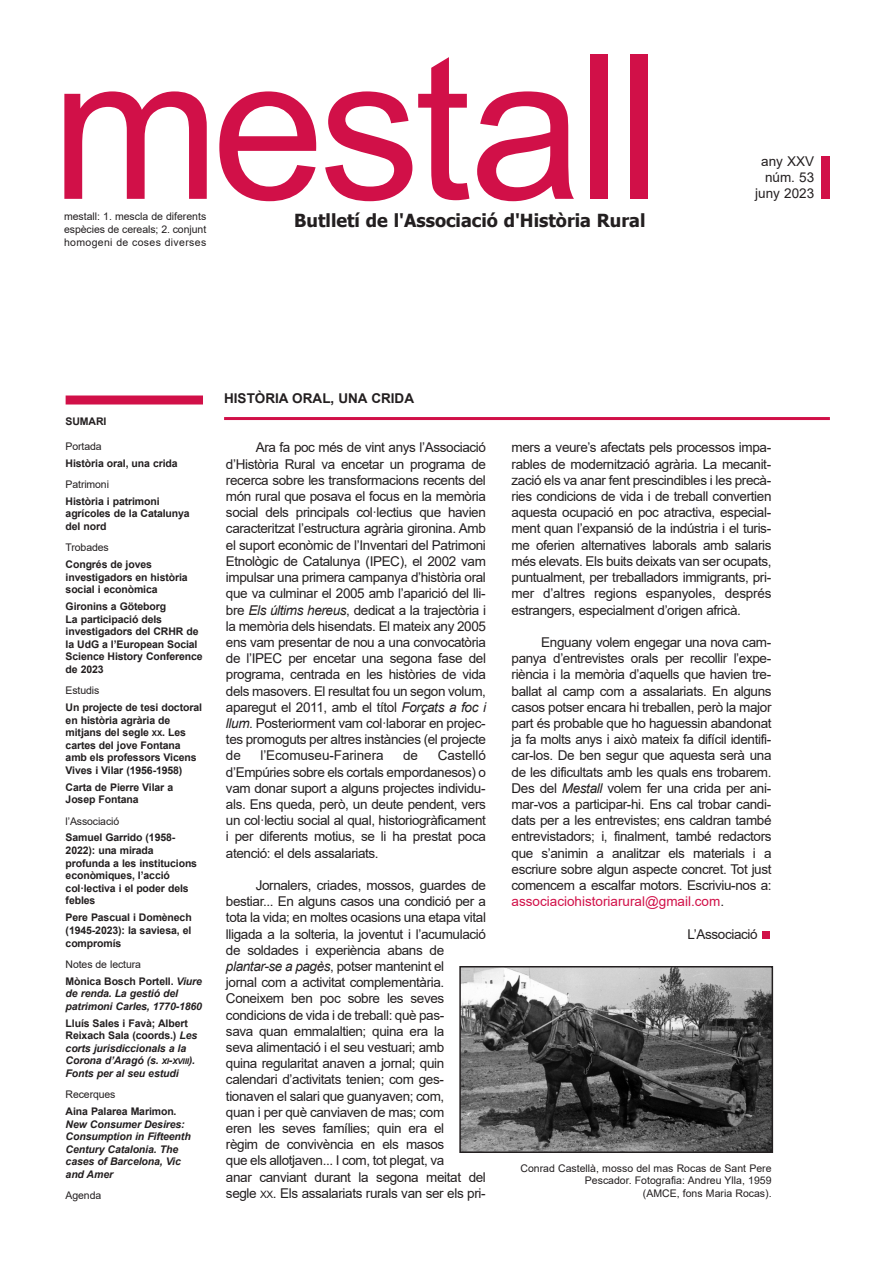
<style>
.page{position:relative;width:893px;height:1262px;background:#fff}
.page>*{position:absolute;margin:0;border:0;box-sizing:border-box;transform-origin:0 0}
.t1{font:202.5px "Arial";letter-spacing:-.03em;color:#d11048}
.t2{font:700 18px "Tahoma";color:#231f20}
.t3{font:13.5px/16.2px "Arial";letter-spacing:-.03em;color:#231f20;text-align:justify}
.t4{font:700 13.5px "Arial";color:#231f20}
.t5{font:13.5px/16.2px "Arial";color:#231f20;text-align:right}
.t6{font:13.5px "Arial";letter-spacing:-.005em;color:#231f20}
.t7{font:700 10.5px/12.6px "Arial";letter-spacing:-.01em;color:#231f20}
.t8{font:italic 700 10.5px/12.6px "Arial";letter-spacing:-.01em;color:#231f20}
.t9{font:10.5px/12.6px "Arial";color:#231f20;text-align:justify}
.s1{font-size:7.8px}
.s2{font-weight:400}
.s3{font-style:italic}
.s4{font-style:normal}
.s5{font-size:10.2px}
.s6{color:#d11048}
</style>
<div class="page">
<div style="left:762px;top:931px;width:8px;height:7px;background:#d11048"></div>
<div style="left:821px;top:156px;width:8px;height:43px;background:#d11048"></div>
<hr style="left:224px;top:417px;width:605px;height:3px;background:#d11048">
<img style="left:462px;top:969px;width:308px;height:181px">
<div style="left:459px;top:966px;width:314px;height:187px;border:2px solid #231f20"></div>
<div style="left:66px;top:395px;width:137px;height:9px;background:#d11048"></div>
<h1 class="t1" style="left:51px;top:16px;width:612px">mestall</h1>
<p class="t9" style="left:64px;top:210px;width:144px">mestall: 1. mescla de diferents espècies de cereals; 2. conjunt homogeni de coses diverses</p>
<h2 class="t2" style="left:294px;top:209px;width:353px">Butlletí de l'Associació d'Història Rural</h2>
<p class="t4" style="left:224px;top:390px;width:191px">HISTÒRIA ORAL, UNA CRIDA</p>
<p class="t5" style="left:755px;top:153px;width:60px">any XXV núm. 53 juny 2023</p>
<p class="t7" style="left:66px;top:415px;width:42px">SUMARI</p>
<p class="t9" style="left:66px;top:440px;width:38px">Portada</p>
<p class="t7" style="left:66px;top:457px;width:113px">Història oral, una crida</p>
<p class="t9" style="left:66px;top:478px;width:45px">Patrimoni</p>
<p class="t7" style="left:66px;top:495px;width:126px">Història i patrimoni agrícoles de la Catalunya del nord</p>
<p class="t9" style="left:66px;top:541px;width:45px">Trobades</p>
<p class="t7" style="left:66px;top:558px;width:124px">Congrés de joves investigadors en història social i econòmica</p>
<p class="t7" style="left:66px;top:600px;width:139px">Gironins a Göteborg<br>La participació dels investigadors del CRHR de la UdG a l’European Social<br>Science History Conference de 2023</p>
<p class="t9" style="left:66px;top:684px;width:35px">Estudis</p>
<p class="t7" style="left:66px;top:701px;width:138px">Un projecte de tesi doctoral en història agrària de mitjans del segle <span class="s1">XX</span>. Les cartes del jove Fontana amb els professors Vicens<br>Vives i Vilar (1956-1958)</p>
<p class="t7" style="left:66px;top:781px;width:109px">Carta de Pierre Vilar a<br>Josep Fontana</p>
<p class="t9" style="left:66px;top:814px;width:55px">l’Associació</p>
<p class="t7" style="left:66px;top:831px;width:133px">Samuel Garrido (1958-<br>2022): una mirada profunda a les institucions econòmiques, l’acció col·lectiva i el poder dels febles</p>
<p class="t7" style="left:66px;top:911px;width:128px;text-align:justify">Pere Pascual i Domènech (1945-2023): la saviesa, el compromís</p>
<p class="t7" style="left:66px;top:955px;width:138px;line-height:16.8px"><span class="s2">Notes de lectura<br></span>Mònica Bosch Portell. <span class="s3">Viure</span></p>
<p class="t8" style="left:66px;top:987px;width:138px">de renda. La gestió del patrimoni Carles, 1770-1860</p>
<p class="t8" style="left:66px;top:1016px;width:133px"><span class="s4">Lluís Sales i Favà; Albert<br>Reixach Sala (coords.)</span> Les corts jurisdiccionals a la<br>Corona d’Aragó (s. <span class="s1">XI</span>-<span class="s1">XVIII</span>).<br>Fonts per al seu estudi</p>
<p class="t9" style="left:66px;top:1088px;width:51px">Recerques</p>
<p class="t7" style="left:66px;top:1105px;width:112px">Aina Palarea Marimon.</p>
<p class="t8" style="left:66px;top:1117px;width:127px">New Consumer Desires:<br>Consumption in Fifteenth<br>Century Catalonia. The cases of Barcelona, Vic and Amer</p>
<p class="t9" style="left:66px;top:1189px;width:37px">Agenda</p>
<p class="t3" style="left:226px;top:440px;width:261px;text-indent:30px">Ara fa poc més de vint anys l’Associació d’Història Rural va encetar un programa de recerca sobre les transformacions recents del món rural que posava el focus en la memòria social dels principals col·lectius que havien caracteritzat l’estructura agrària gironina. Amb el suport econòmic de l’Inventari del Patrimoni Etnològic de Catalunya (IPEC), el 2002 vam impulsar una primera campanya d’història oral que va culminar el 2005 amb l’aparició del lli&shy;bre <span class="s3">Els últims hereus</span>, dedicat a la trajectòria i la memòria dels hisendats. El mateix any 2005 ens vam presentar de nou a una convocatòria de l’IPEC per encetar una segona fase del programa, centrada en les històries de vida dels masovers. El resultat fou un segon volum, aparegut el 2011, amb el títol <span class="s3">Forçats a foc i llum</span>. Posteriorment vam col·laborar en projec&shy;tes promoguts per altres instàncies (el projecte de</p>
<p class="t3" style="left:226px;top:747px;width:261px;text-indent:212px">Castelló d’Empúries sobre els cortals empordanesos) o vam donar suport a alguns projectes individu&shy;als. Ens queda, però, un deute pendent, vers un col·lectiu social al qual, historiogràficament i per diferents motius, se li ha prestat poca atenció: el dels assalariats.</p>
<p class="t3" style="left:226px;top:877px;width:261px;text-align:left;text-indent:30px">Jornalers, criades, mossos, guardes de bestiar... En alguns casos una condició per a tota la vida; en moltes ocasions una etapa vital lligada a la solteria, la joventut i l’acumulació de soldades i experiència abans de <span class="s3">plantar-se a pagès</span>, potser mantenint el<br>jornal com a activitat complementària.<br>Coneixem ben poc sobre les seves condicions de vida i de treball: què pas-<br>sava quan emmalaltien; quina era la<br>seva alimentació i el seu vestuari; amb<br>quina regularitat anaven a jornal; quin calendari d’activitats tenien; com ges&shy;tionaven el salari que guanyaven; com,<br>quan i per què canviaven de mas; com<br>eren les seves famílies; quin era el<br>règim de convivència en els masos<br>que els allotjaven... I com, tot plegat, va<br>anar canviant durant la segona meitat del segle <span class="s5">XX</span>. Els assalariats rurals van ser els pri-</p>
<p class="t6" style="left:260px;top:748px;width:125px">l’Ecomuseu-Farinera</p>
<p class="t3" style="left:403px;top:747px;width:16px">de</p>
<p class="t3" style="left:511px;top:440px;width:261px">mers a veure’s afectats pels processos impa&shy;rables de modernització agrària. La mecanit&shy;zació els va anar fent prescindibles i les precà&shy;ries condicions de vida i de treball convertien aquesta ocupació en poc atractiva, especial&shy;ment quan l’expansió de la indústria i el turis&shy;me oferien alternatives laborals amb salaris més elevats. Els buits deixats van ser ocupats, puntualment, per treballadors immigrants, pri&shy;mer d’altres regions espanyoles, després estrangers, especialment d’origen africà.</p>
<p class="t3" style="left:511px;top:634px;width:261px;text-indent:30px">Enguany volem engegar una nova cam&shy;panya d’entrevistes orals per recollir l’expe&shy;riència i la memòria d’aquells que havien tre&shy;ballat al camp com a assalariats. En alguns casos potser encara hi treballen, però la major part és probable que ho haguessin abandonat ja fa molts anys i això mateix fa difícil identifi&shy;car-los. De ben segur que aquesta serà una de les dificultats amb les quals ens trobarem.<br>Des del <span class="s3">Mestall</span> volem fer una crida per ani&shy;mar-vos a participar-hi. Ens cal trobar candi&shy;dats per a les entrevistes; ens caldran també entrevistadors; i, finalment, també redactors que s’animin a analitzar els materials i a escriure sobre algun aspecte concret. Tot just comencem a escalfar motors. Escriviu-nos a: <span class="s6">associaciohistoriarural@gmail.com</span>.</p>
<p class="t3" style="left:687px;top:926px;width:72px">L’Associació</p>
<p class="t9" style="left:520px;top:1162px;width:252px;text-align:right">Conrad Castellà, mosso del mas Rocas de Sant Pere<br>Pescador. Fotografia: Andreu Ylla, 1959<br>(AMCE, fons Maria Rocas).</p>
</div>
